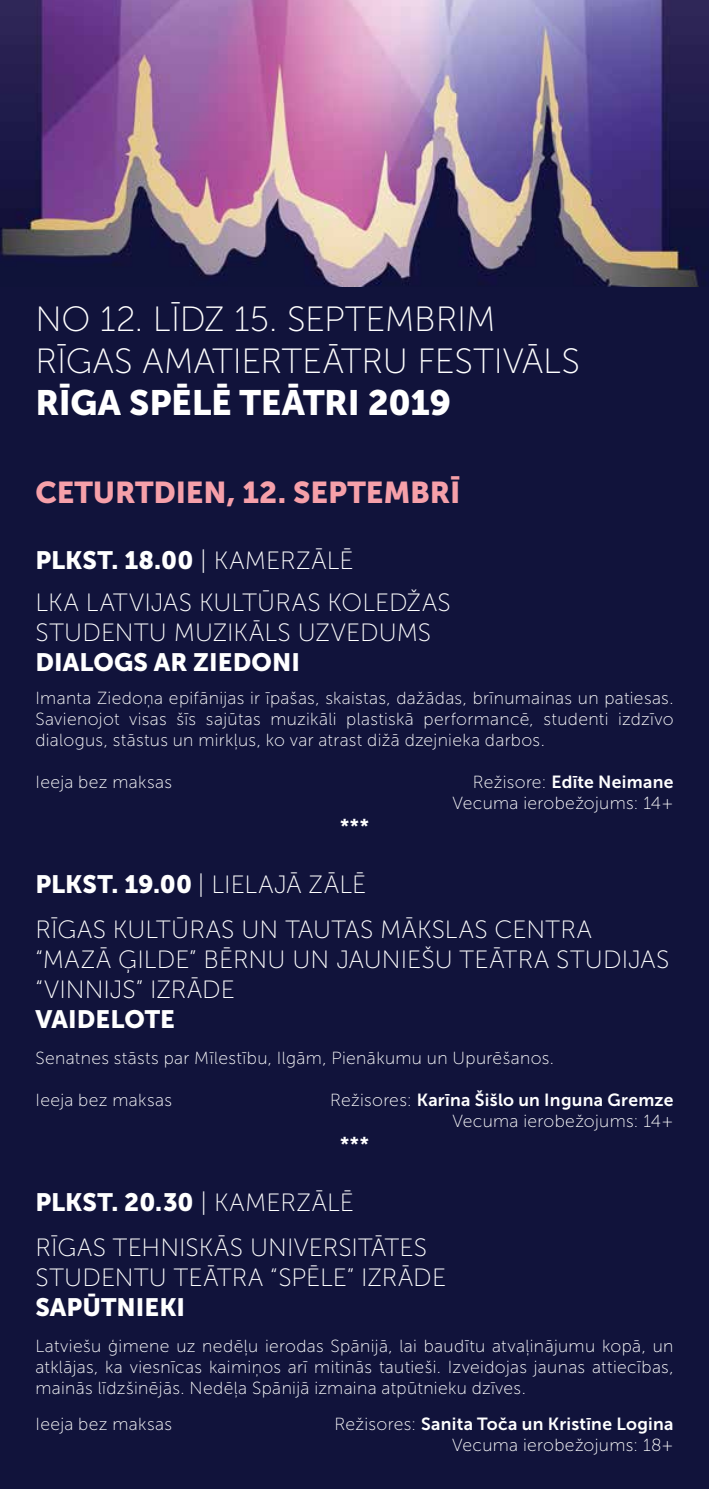
<style>
.page{position:relative;width:709px;height:1489px;background:#fff}
.page>*{position:absolute;margin:0;border:0;box-sizing:border-box;transform-origin:0 0}
.t1{font:35px/42px "Museo Sans 100";letter-spacing:-.005em;color:#fff}
.t2{font:35px "Museo Sans 900";letter-spacing:-.01em;color:#fff}
.t3{font:30px "Museo Sans 900";letter-spacing:-.005em;color:#f6a0a9}
.t4{font:25px/30px "Museo Sans 100";letter-spacing:.005em;color:#fff}
.t5{font:25px "Museo Sans 900";color:#fff}
.t6{font:20px "Museo Sans 700";color:#fff}
.t7{font:17.5px/21px "Museo Sans 100";letter-spacing:.02em;color:#fff;text-align:justify}
.t8{font:17.5px "Museo Sans 700";letter-spacing:.015em;color:#fff}
.s1{font-family:"Museo Sans 100"}
.s2{font-family:"Museo Sans 900"}
</style>
<div class="page">
<img style="left:0;top:0;width:709px;height:288px">
<div style="left:0;top:288px;width:709px;height:1200px;background:#11133b"></div>
<h1 class="t1" style="left:35px;top:299px;width:546px">NO 12. LĪDZ 15. SEPTEMBRIM<br>RĪGAS AMATIERTEĀTRU FESTIVĀLS</h1>
<h1 class="t2" style="left:35px;top:383px;width:417px">RĪGA SPĒLĒ TEĀTRI 2019</h1>
<h2 class="t3" style="left:35px;top:475px;width:426px">CETURTDIEN, 12. SEPTEMBRĪ</h2>
<h3 class="t5" style="left:35px;top:545px;width:320px">PLKST. 18.00 <span class="s1">| KAMERZĀLĒ</span></h3>
<h3 class="t4" style="left:35px;top:587px;width:417px">LKA LATVIJAS KULTŪRAS KOLEDŽAS<br>STUDENTU MUZIKĀLS UZVEDUMS</h3>
<h3 class="t5" style="left:35px;top:647px;width:266px">DIALOGS AR ZIEDONI</h3>
<p class="t7" style="left:35px;top:687px;width:639px">Imanta Ziedoņa epifānijas ir īpašas, skaistas, dažādas, brīnumainas un patiesas.<br>Savienojot visas šīs sajūtas muzikāli plastiskā performancē, studenti izdzīvo dialogus, stāstus un mirkļus, ko var atrast dižā dzejnieka darbos.</p>
<p class="t7" style="left:35px;top:771px;width:138px">Ieeja bez maksas</p>
<p class="t8" style="left:473px;top:771px;width:202px"><span class="s1">Režisore:</span> Edīte Neimane</p>
<p class="t7" style="left:452px;top:792px;width:222px">Vecuma ierobežojums: 14+</p>
<p class="t6" style="left:340px;top:814px;width:30px">***</p>
<h3 class="t4" style="left:35px;top:861px;width:558px;line-height:45px"><span class="s2">PLKST. 19.00</span> | LIELAJĀ ZĀLĒ<br>RĪGAS KULTŪRAS UN TAUTAS MĀKSLAS CENTRA</h3>
<h3 class="t4" style="left:35px;top:944px;width:635px">“MAZĀ ĢILDE” BĒRNU UN JAUNIEŠU TEĀTRA STUDIJAS “VINNIJS” IZRĀDE</h3>
<h3 class="t5" style="left:35px;top:1004px;width:141px">VAIDELOTE</h3>
<p class="t7" style="left:35px;top:1047px;width:520px">Senatnes stāsts par Mīlestību, Ilgām, Pienākumu un Upurēšanos.</p>
<p class="t7" style="left:35px;top:1089px;width:138px">Ieeja bez maksas</p>
<p class="t8" style="left:330px;top:1089px;width:345px"><span class="s1">Režisores:</span> Karīna Šišlo un Inguna Gremze</p>
<p class="t7" style="left:452px;top:1110px;width:222px">Vecuma ierobežojums: 14+</p>
<p class="t6" style="left:340px;top:1132px;width:30px">***</p>
<h3 class="t5" style="left:35px;top:1187px;width:320px">PLKST. 20.30 <span class="s1">| KAMERZĀLĒ</span></h3>
<h3 class="t4" style="left:35px;top:1232px;width:412px">RĪGAS TEHNISKĀS UNIVERSITĀTES<br>STUDENTU TEĀTRA “SPĒLE” IZRĀDE</h3>
<h3 class="t5" style="left:35px;top:1292px;width:151px">SAPŪTNIEKI</h3>
<p class="t7" style="left:35px;top:1335px;width:639px">Latviešu ģimene uz nedēļu ierodas Spānijā, lai baudītu atvaļinājumu kopā, un atklājas, ka viesnīcas kaimiņos arī mitinās tautieši. Izveidojas jaunas attiecības, mainās līdzšinējās. Nedēļa Spānijā izmaina atpūtnieku dzīves.</p>
<p class="t7" style="left:35px;top:1413px;width:138px">Ieeja bez maksas</p>
<p class="t8" style="left:334px;top:1413px;width:340px"><span class="s1">Režisores:</span> Sanita Toča un Kristīne Logina</p>
<p class="t7" style="left:452px;top:1434px;width:223px">Vecuma ierobežojums: 18+</p>
</div>
